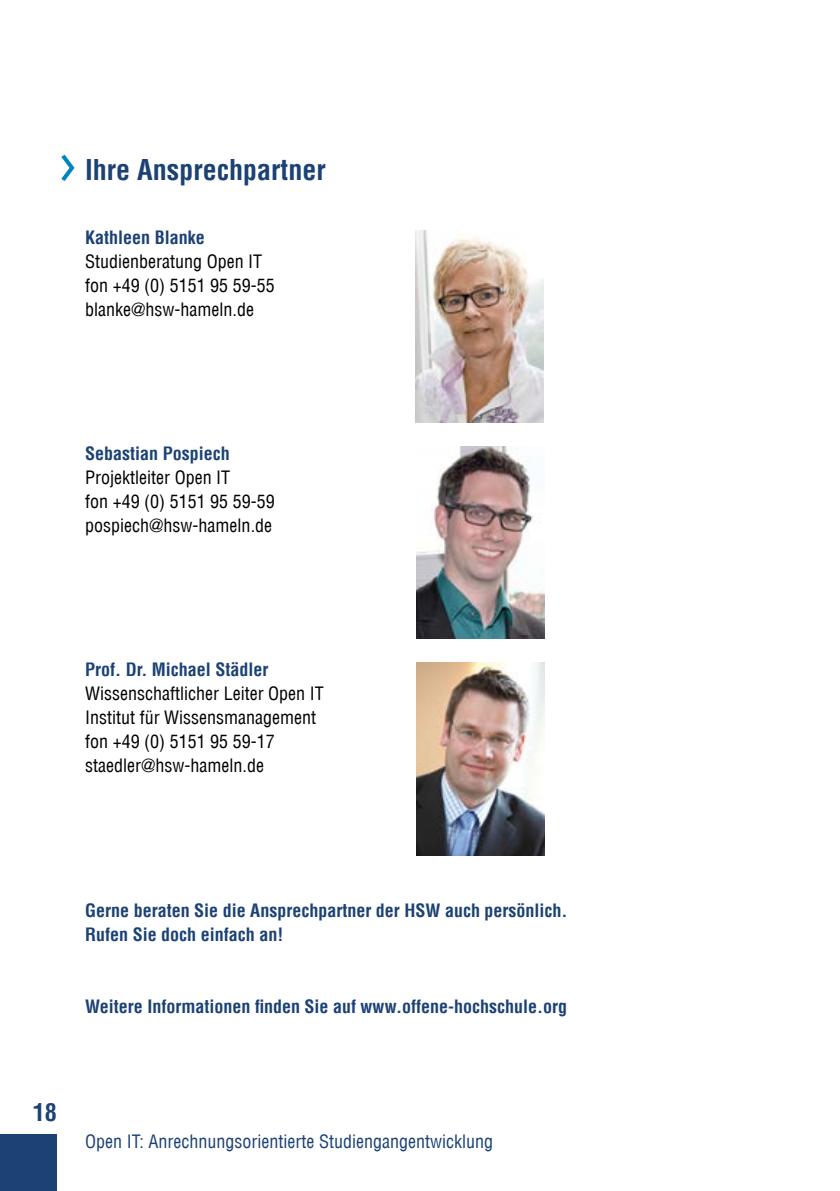
<style>
.page{position:relative;width:840px;height:1191px;background:#fff}
.page>*{position:absolute;margin:0;border:0;box-sizing:border-box;transform-origin:0 0}
.t1{font:700 condensed 28px "Helvetica LT";color:#1b4175}
.t2{font:700 condensed 24px "Helvetica LT";color:#1b4175}
.t3{font:condensed 18px/24px "Helvetica LT";color:#000}
.t4{font:700 condensed 18px/24px "Helvetica LT";color:#1b4175}
.t5{font:condensed 18px "Helvetica LT";color:#1b4175}
.s1{font-family:"Meta";font-weight:400;font-stretch:normal;font-size:51.4px;color:#0086be}
</style>
<div class="page">
<div style="left:0;top:1134px;width:57px;height:57px;background:#1b4175"></div>
<img style="left:416px;top:447px;width:128px;height:192px">
<img style="left:415px;top:231px;width:128px;height:192px">
<img style="left:416px;top:663px;width:128px;height:192px">
<h1 class="t1" style="left:59px;top:152px;width:268px"><span class="s1">&gt;</span> Ihre Ansprechpartner</h1>
<p class="t4" style="left:85px;top:226px;width:121px">Kathleen Blanke</p>
<p class="t3" style="left:85px;top:250px;width:191px">Studienberatung Open IT fon +49 (0) 5151 95 59-55 blanke@hsw-hameln.de</p>
<p class="t4" style="left:85px;top:442px;width:146px">Sebastian Pospiech</p>
<p class="t3" style="left:85px;top:466px;width:191px">Projektleiter Open IT<br>fon +49 (0) 5151 95 59-59 pospiech@hsw-hameln.de</p>
<p class="t4" style="left:85px;top:658px;width:185px">Prof. Dr. Michael Städler</p>
<p class="t3" style="left:85px;top:682px;width:240px">Wissenschaftlicher Leiter Open IT<br>Institut für Wissensmanagement fon +49 (0) 5151 95 59-17 staedler@hsw-hameln.de</p>
<p class="t4" style="left:85px;top:898px;width:483px">Gerne beraten Sie die Ansprechpartner der HSW auch persönlich.<br>Rufen Sie doch einfach an!</p>
<p class="t4" style="left:85px;top:994px;width:483px">Weitere Informationen finden Sie auf www.offene-hochschule.org</p>
<h2 class="t2" style="left:33px;top:1097px;width:25px">18</h2>
<p class="t5" style="left:85px;top:1130px;width:409px">Open IT: Anrechnungsorientierte Studiengangentwicklung</p>
</div>
